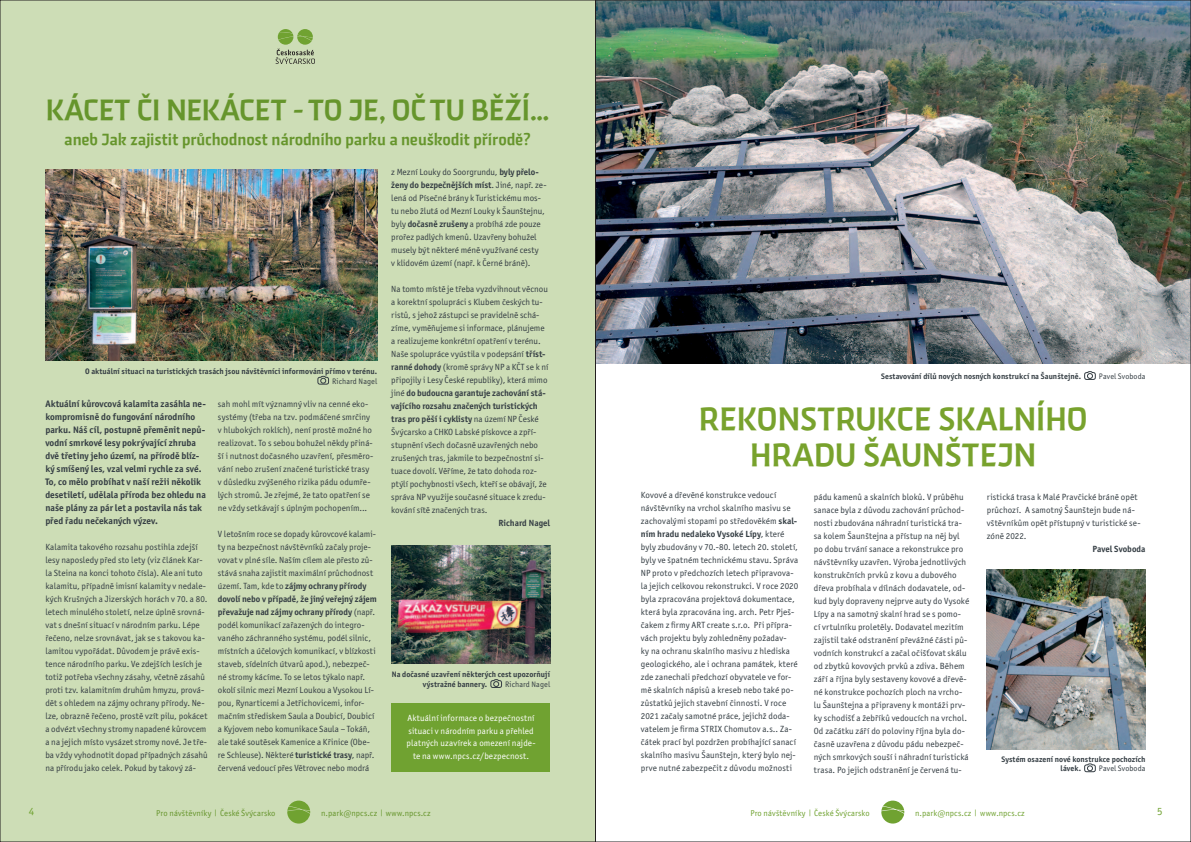
<style>
.page{position:relative;width:1191px;height:842px;background:#fff}
.page>*{position:absolute;margin:0;border:0;box-sizing:border-box;transform-origin:0 0}
.t1{font:500 32px/36px "Skog Sans";color:#78a22d;text-align:center}
.t2{font:500 29px "Skog Sans";letter-spacing:-.01em;color:#66952c}
.t3{font:500 16px "Skog Sans";letter-spacing:-.005em;color:#66952c}
.t4{font:11px "ITC Officina Sans LTCE";color:#70a231}
.t5{font:700 9.5px/13px "ITC Officina Sans LTCE";letter-spacing:.005em;color:#343d43}
.t6{font:9px/13px "ITC Officina Sans LTCE";letter-spacing:.01em;color:#343d43}
.t7{font:9px/12.5px "ITC Officina Sans LTCE";letter-spacing:.015em;color:#fff;text-align:center}
.t8{font:700 9px "ITC Officina Sans LTCE";letter-spacing:.005em;color:#343d43}
.t9{font:8.5px "ITC Officina Sans LTCE";letter-spacing:.025em;color:#66952c}
.t10{font:8.5px "ITC Officina Sans LTCE";letter-spacing:.025em;color:#70a231}
.t11{font:700 8px/9.6px "ITC Officina Sans LTCE";letter-spacing:.01em;color:#343d43}
.t12{font:8px "ITC Officina Sans LTCE";letter-spacing:.015em;color:#343d43}
.s1{font-weight:700}
.s2{font-family:"Dosis"}
</style>
<div class="page">
<div style="left:0;top:0;width:595px;height:842px;background:#cdddb6"></div>
<svg style="left:275px;top:29px;width:40px;height:35px"></svg>
<svg style="left:881px;top:801px;width:23px;height:22px"></svg>
<svg style="left:287px;top:801px;width:23px;height:22px"></svg>
<img style="left:391px;top:546px;width:159px;height:118px">
<svg style="left:490px;top:679px;width:12px;height:9px"></svg>
<div style="left:391px;top:704px;width:159px;height:68px;background:#70a231"></div>
<svg style="left:317px;top:376px;width:12px;height:9px"></svg>
<img style="left:45px;top:169px;width:332px;height:191px">
<img style="left:597px;top:2px;width:592px;height:361px">
<svg style="left:1084px;top:371px;width:12px;height:9px"></svg>
<svg style="left:1084px;top:763px;width:12px;height:9px"></svg>
<img style="left:986px;top:570px;width:159px;height:179px">
<h2 class="t2" style="left:46px;top:98px;width:505px">KÁCET ČI NEKÁCET - TO JE, OČ TU BĚŽÍ…</h2>
<h3 class="t3" style="left:64px;top:133px;width:468px">aneb Jak zajistit průchodnost národního parku a neuškodit přírodě?</h3>
<p class="t11" style="left:85px;top:367px;width:293px">O aktuální situaci na turistických trasách jsou návštěvníci informováni přímo v terénu.</p>
<p class="t12" style="left:332px;top:378px;width:46px">Richard Nagel</p>
<p class="t5" style="left:45px;top:398px;width:162px">Aktuální kůrovcová kalamita zasáhla ne&shy;kompromisně do fungování národního parku. Náš cíl, postupně přeměnit nepů&shy;vodní smrkové lesy pokrývající zhruba dvě třetiny jeho území, na přírodě blíz&shy;ký smíšený les, vzal velmi rychle za své.<br>To, co mělo probíhat v naší režii několik desetiletí, udělala příroda bez ohledu na naše plány za pár let a postavila nás tak před řadu nečekaných výzev.</p>
<p class="t6" style="left:45px;top:541px;width:164px">Kalamita takového rozsahu postihla zdejší lesy naposledy před sto lety (viz článek Kar&shy;la Steina na konci tohoto čísla). Ale ani tuto kalamitu, případně imisní kalamity v nedale&shy;kých Krušných a Jizerských horách v 70. a 80. letech minulého století, nelze úplně srovná&shy;vat s dnešní situací v národním parku. Lépe řečeno, nelze srovnávat, jak se s takovou ka&shy;lamitou vypořádat. Důvodem je právě exis&shy;tence národního parku. Ve zdejších lesích je totiž potřeba všechny zásahy, včetně zásahů proti tzv. kalamitním druhům hmyzu, prová&shy;dět s ohledem na zájmy ochrany přírody. Ne&shy;lze, obrazně řečeno, prostě vzít pilu, pokácet a odvézt všechny stromy napadené kůrovcem a na jejich místo vysázet stromy nové. Je tře&shy;ba vždy vyhodnotit dopad případných zásahů na přírodu jako celek. Pokud by takový zá-</p>
<p class="t6" style="left:218px;top:398px;width:157px">sah mohl mít významný vliv na cenné eko&shy;systémy (třeba na tzv. podmáčené smrčiny v hlubokých roklích), není prostě možné ho realizovat. To s sebou bohužel někdy přiná&shy;ší i nutnost dočasného uzavření, přesměro&shy;vání nebo zrušení značené turistické trasy v důsledku zvýšeného rizika pádu odumře&shy;lých stromů. Je zřejmé, že tato opatření se ne vždy setkávají s úplným pochopením...</p>
<p class="t6" style="left:218px;top:528px;width:160px">V letošním roce se dopady kůrovcové kalami&shy;ty na bezpečnost návštěvníků začaly proje&shy;vovat v plné síle. Naším cílem ale přesto zů&shy;stává snaha zajistit maximální průchodnost území. Tam, kde to <span class="s1">zájmy ochrany přírody dovolí nebo v případě, že jiný veřejný zájem převažuje nad zájmy ochrany přírody</span> (např. podél komunikací zařazených do integro&shy;vaného záchranného systému, podél silnic, místních a účelových komunikací, v blízkosti staveb, sídelních útvarů apod.), nebezpeč&shy;né stromy kácíme. To se letos týkalo např. okolí silnic mezi Mezní Loukou a Vysokou Lí&shy;pou, Rynarticemi a Jetřichovicemi, infor&shy;mačním střediskem Saula a Doubicí, Doubicí a Kyjovem nebo komunikace Saula – Tokáň, ale také soutěsek Kamenice a Křinice (Obe&shy;re Schleuse). Některé <span class="s1">turistické trasy</span>, např. červená vedoucí přes Větrovec nebo modrá</p>
<p class="t6" style="left:391px;top:166px;width:157px">z Mezní Louky do Soorgrundu, <span class="s1">byly přelo&shy;ženy do bezpečnějších míst</span>. Jiné, např. ze&shy;lená od Písečné brány k Turistickému mos&shy;tu nebo žlutá od Mezní Louky k Šaunštejnu, byly <span class="s1">dočasně zrušeny</span> a probíhá zde pouze prořez padlých kmenů. Uzavřeny bohužel musely být některé méně využívané cesty<br>v klidovém území (např. k Černé bráně).</p>
<p class="t6" style="left:391px;top:283px;width:159px">Na tomto místě je třeba vyzdvihnout věcnou a korektní spolupráci s Klubem českých tu&shy;ristů, s jehož zástupci se pravidelně schá&shy;zíme, vyměňujeme si informace, plánujeme a realizujeme konkrétní opatření v terénu.<br>Naše spolupráce vyústila v podepsání <span class="s1">tříst&shy;ranné dohody</span> (kromě správy NP a KČT se k ní připojily i Lesy České republiky), která mimo jiné <span class="s1">do budoucna garantuje zachování stá&shy;vajícího rozsahu značených turistických tras pro pěší i cyklisty</span> na území NP České Švýcarsko a CHKO Labské pískovce a zpří&shy;stupnění všech dočasně uzavřených nebo zrušených tras, jakmile to bezpečnostní si&shy;tuace dovolí. Věříme, že tato dohoda roz&shy;ptýlí pochybnosti všech, kteří se obávají, že správa NP využije současné situace k zredu&shy;kování sítě značených tras.</p>
<p class="t8" style="left:498px;top:520px;width:53px">Richard Nagel</p>
<p class="t11" style="left:423px;top:671px;width:129px;text-indent:-31px">Na dočasné uzavření některých cest upozorňují výstražné bannery.</p>
<p class="t12" style="left:505px;top:681px;width:46px">Richard Nagel</p>
<p class="t7" style="left:406px;top:713px;width:130px">Aktuální informace o bezpečnostní situaci v národním parku a přehled platných uzavírek a omezení najde&shy;te na www.npcs.cz/bezpecnost.</p>
<p class="t11" style="left:881px;top:372px;width:201px">Sestavování dílů nových nosných konstrukcí na Šaunštejně.</p>
<p class="t12" style="left:1099px;top:373px;width:48px">Pavel Svoboda</p>
<h1 class="t1" style="left:699px;top:403px;width:390px">REKONSTRUKCE SKALNÍHO<br>HRADU ŠAUNŠTEJN</h1>
<p class="t6" style="left:641px;top:489px;width:159px">Kovové a dřevěné konstrukce vedoucí návštěvníky na vrchol skalního masivu se zachovalými stopami po středověkém <span class="s1">skal&shy;ním hradu nedaleko Vysoké Lípy</span>, které byly zbudovány v 70.-80. letech 20. století, byly ve špatném technickému stavu. Správa NP proto v předchozích letech připravova&shy;la jejich celkovou rekonstrukci. V roce 2020 byla zpracována projektová dokumentace, která byla zpracována ing. arch. Petr Pješ&shy;čakem z firmy ART create s.r.o. Při přípra&shy;vách projektu byly zohledněny požadav-<br>ky na ochranu skalního masivu z hlediska geologického, ale i ochrana památek, které zde zanechali předchozí obyvatele ve for&shy;mě skalních nápisů a kreseb nebo také po&shy;zůstatků jejich stavební činnosti. V roce 2021 začaly samotné práce, jejichž doda&shy;vatelem je firma STRIX Chomutov a.s.. Za&shy;čátek prací byl pozdržen probíhající sanací skalního masivu Šaunštejn, který bylo nej&shy;prve nutné zabezpečit z důvodu možnosti</p>
<p class="t6" style="left:814px;top:491px;width:157px">pádu kamenů a skalních bloků. V průběhu sanace byla z důvodu zachování průchod&shy;nosti zbudována náhradní turistická tra&shy;sa kolem Šaunštejna a přístup na něj byl po dobu trvání sanace a rekonstrukce pro návštěvníky uzavřen. Výroba jednotlivých konstrukčních prvků z kovu a dubového dřeva probíhala v dílnách dodavatele, od&shy;kud byly dopraveny nejprve auty do Vysoké Lípy a na samotný skalní hrad se s pomo&shy;cí vrtulníku proletěly. Dodavatel mezitím zajistil také odstranění převážné části pů&shy;vodních konstrukcí a začal očišťovat skálu od zbytků kovových prvků a zdiva. Během září a října byly sestaveny kovové a dřevě&shy;né konstrukce pochozích ploch na vrcho&shy;lu Šaunštejna a připraveny k montáži prv&shy;ky schodišť a žebříků vedoucích na vrchol.<br>Od začátku září do poloviny října byla do&shy;časně uzavřena z důvodu pádu nebezpeč&shy;ných smrkových souší i náhradní turistická trasa. Po jejich odstranění je červená tu-</p>
<p class="t6" style="left:986px;top:491px;width:155px">ristická trasa k Malé Pravčické bráně opět průchozí. A samotný Šaunštejn bude ná&shy;vštěvníkům opět přístupný v turistické se&shy;zóně 2022.</p>
<p class="t8" style="left:1092px;top:546px;width:55px">Pavel Svoboda</p>
<p class="t11" style="left:1060px;top:755px;width:86px;text-indent:-59px">Systém osazení nové konstrukce pochozích lávek.</p>
<p class="t12" style="left:1099px;top:765px;width:48px">Pavel Svoboda</p>
<p class="t4" style="left:29px;top:807px;width:7px">4</p>
<p class="t4" style="left:1157px;top:807px;width:7px">5</p>
<p class="t9" style="left:156px;top:810px;width:121px">Pro návštěvníky <span class="s2">|</span> České Švýcarsko</p>
<p class="t9" style="left:321px;top:810px;width:111px">n.park@npcs.cz <span class="s2">|</span> www.npcs.cz</p>
<p class="t10" style="left:750px;top:810px;width:121px">Pro návštěvníky <span class="s2">|</span> České Švýcarsko</p>
<p class="t10" style="left:915px;top:810px;width:111px">n.park@npcs.cz <span class="s2">|</span> www.npcs.cz</p>
</div>
